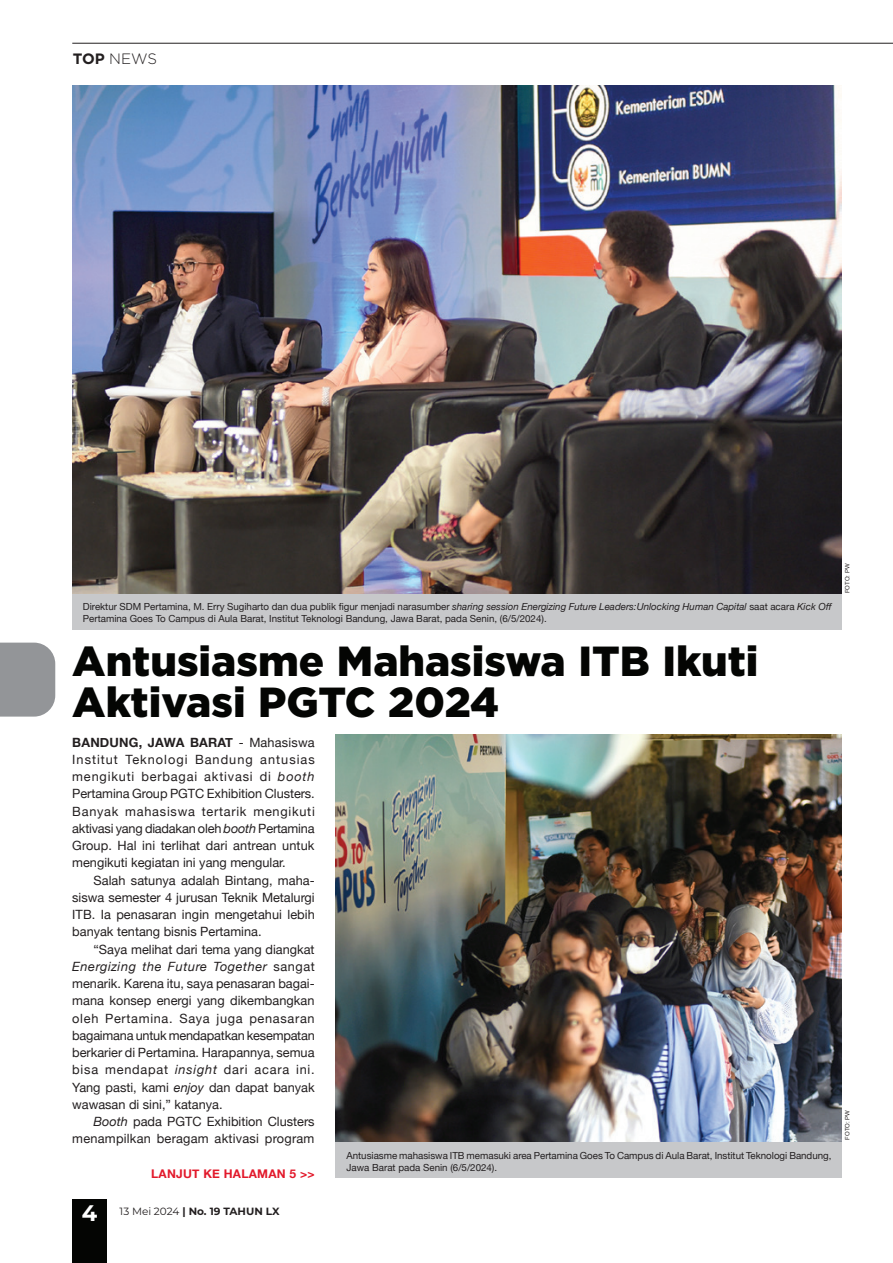
<style>
.page{position:relative;width:893px;height:1263px;background:#fff}
.page>*{position:absolute;margin:0;border:0;box-sizing:border-box;transform-origin:0 0}
.t1{font:900 42px/40.5px "Gotham";color:#040503}
.t2{font:300 15px "Gotham";color:#231f20}
.t3{font:12.75px/17.2px "Helvetica Neue";color:#231f20;text-align:justify}
.t4{font:12.75px/17.2px "Helvetica Neue";letter-spacing:.02em;color:#231f20;text-align:right}
.t5{font:700 12px "Helvetica Neue";letter-spacing:.02em;color:#e2192b}
.t6{font:700 10.5px "Montserrat";color:#231f20}
.t7{font:9.75px/11.7px "Helvetica Neue";color:#231f20}
.t8{font:6px "Arial";color:#231f20}
.s1{font-weight:700}
.s2{font-style:italic}
.s3{font-size:22.5px;color:#fff}
.s4{font-weight:400}
</style>
<div class="page">
<div style="left:72px;top:1199px;width:35px;height:64px;background:#040503"></div>
<hr style="left:72px;top:43px;width:821px;height:1px;background:#231f20">
<div style="left:0;top:643px;width:55px;height:74px;background:#939598"></div>
<img style="left:72px;top:85px;width:770px;height:509px">
<div style="left:72px;top:594px;width:770px;height:35px;background:#c7c8ca"></div>
<img style="left:336px;top:734px;width:506px;height:409px">
<div style="left:336px;top:1143px;width:506px;height:35px;background:#c7c8ca"></div>
<p class="t2" style="left:73px;top:49px;width:86px"><span class="s1">TOP</span> NEWS</p>
<p class="t7" style="left:83px;top:602px;width:751px">Direktur SDM Pertamina, M. Erry Sugiharto dan dua publik figur menjadi narasumber <span class="s2">sharing session Energizing Future Leaders:Unlocking Human Capital</span> saat acara <span class="s2">Kick Off<br></span>Pertamina Goes To Campus di Aula Barat, Institut Teknologi Bandung, Jawa Barat, pada Senin, (6/5/2024).</p>
<h1 class="t1" style="left:72px;top:640px;width:688px">Antusiasme Mahasiswa ITB Ikuti<br>Aktivasi PGTC 2024</h1>
<p class="t3" style="left:72px;top:734px;width:244px"><span class="s1">BANDUNG, JAWA BARAT</span> - Mahasiswa Institut Teknologi Bandung antusias mengikuti berbagai aktivasi di <span class="s2">booth </span>Pertamina Group PGTC Exhibition Clusters.<br>Banyak mahasiswa tertarik mengikuti aktivasi yang diadakan oleh <span class="s2">booth</span> Pertamina Group. Hal ini terlihat dari antrean untuk mengikuti kegiatan ini yang mengular.</p>
<p class="t3" style="left:72px;top:872px;width:244px;text-indent:21px">Salah satunya adalah Bintang, maha&shy;siswa semester 4 jurusan Teknik Metalurgi ITB. Ia penasaran ingin mengetahui lebih banyak tentang bisnis Pertamina.</p>
<p class="t3" style="left:72px;top:941px;width:244px;text-indent:21px">“Saya melihat dari tema yang diangkat <span class="s2">Energizing the Future Together</span> sangat menarik. Karena itu, saya penasaran bagai&shy;mana konsep energi yang dikembangkan oleh Pertamina. Saya juga penasaran bagaimana untuk mendapatkan kesempatan berkarier di Pertamina. Harapannya, semua bisa mendapat <span class="s2">insight</span> dari acara ini.<br>Yang pasti, kami <span class="s2">enjoy</span> dan dapat banyak wawasan di sini,” katanya.</p>
<p class="t4" style="left:72px;top:1114px;width:244px"><span class="s2">Booth</span> pada PGTC Exhibition Clusters menampilkan beragam aktivasi program</p>
<p class="t5" style="left:151px;top:1164px;width:165px">LANJUT KE HALAMAN 5 &gt;&gt;</p>
<p class="t6" style="left:82px;top:1204px;width:199px"><span class="s3">4</span> <span class="s4">13 Mei 2024</span> | No. 19 TAHUN LX</p>
<p class="t7" style="left:347px;top:1150px;width:486px">Antusiasme mahasiswa ITB memasuki area Pertamina Goes To Campus di Aula Barat, Institut Teknologi Bandung,<br>Jawa Barat pada Senin (6/5/2024).</p>
<p class="t8" style="left:843px;top:593px;width:31px;rotate:-90deg">FOTO: PW</p>
<p class="t8" style="left:843px;top:1140px;width:31px;rotate:-90deg">FOTO: PW</p>
</div>
